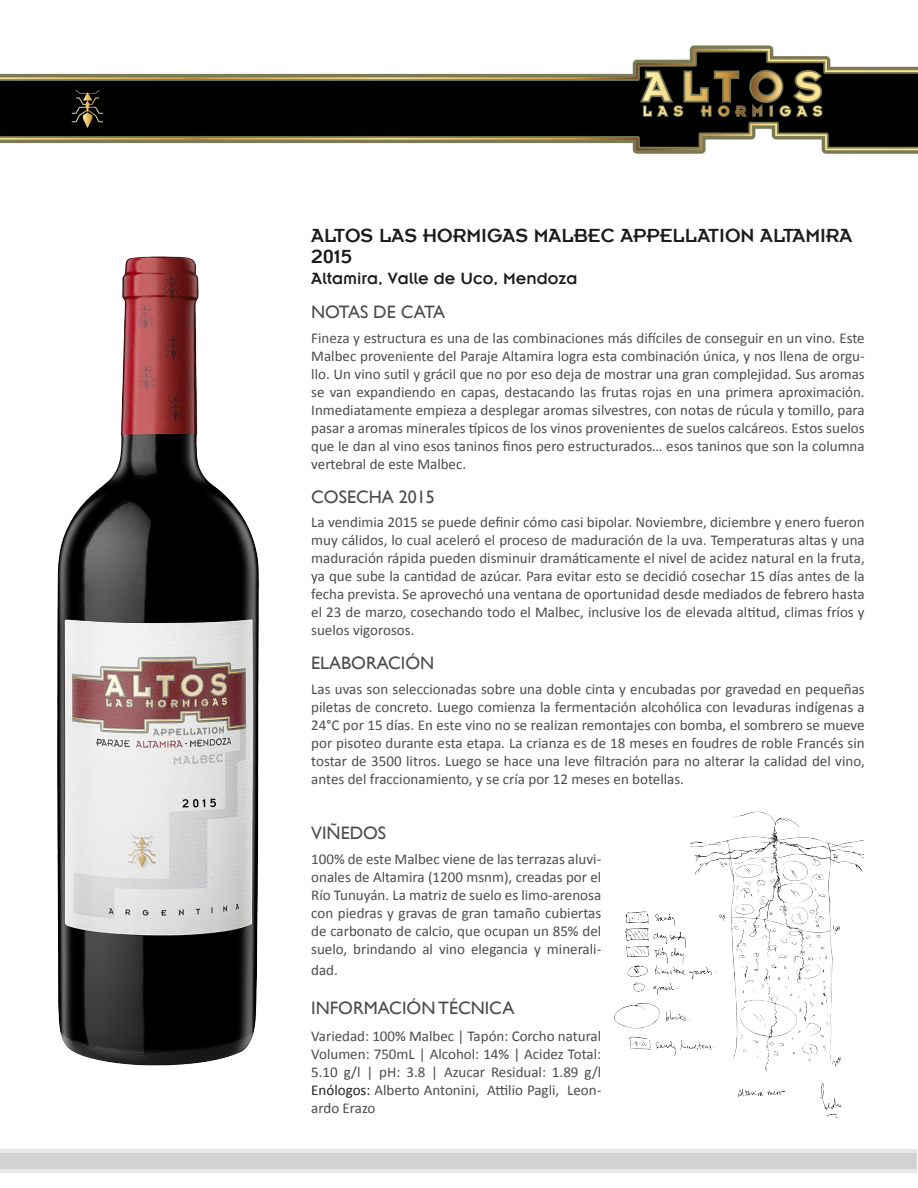
<style>
.page{position:relative;width:918px;height:1188px;background:#fff}
.page>*{position:absolute;margin:0;border:0;box-sizing:border-box;transform-origin:0 0}
.t1{font:21px/21px "Insignia LT";color:#1c1a1d}
.Text{font:18px "Gill Sans";color:#4b4c4d}
.t2{font:18px "Insignia LT";color:#1c1a1d}
.Text-2{font:18px "Gill Sans";letter-spacing:-.03em;color:#4b4c4d}
.Text-3{font:15px/18px "Calibri";color:#4b4c4d;text-align:justify}
.s1{color:#231f20}
</style>
<div class="page">
<div style="left:1px;top:1150px;width:916px;height:23px;background:#e6e7e9"></div>
<div style="left:1px;top:1153px;width:916px;height:16px;background:#d1d2d4"></div>
<img style="left:1px;top:45px;width:917px;height:109px">
<img style="left:57px;top:256px;width:202px;height:810px">
<img style="left:615px;top:811px;width:249px;height:306px">
<p class="t1" style="left:311px;top:225px;width:543px">ALTOS LAS HORMIGAS MALBEC APPELLATION ALTAMIRA<br>2015</p>
<p class="t2" style="left:311px;top:269px;width:268px">Altamira, Valle de Uco, Mendoza</p>
<p class="Text-2" style="left:311px;top:302px;width:135px">NOTAS DE CATA</p>
<p class="Text-3" style="left:311px;top:329px;width:555px">Fineza y estructura es una de las combinaciones más difíciles de conseguir en un vino. Este Malbec proveniente del Paraje Altamira logra esta combinación única, y nos llena de orgu&shy;llo. Un vino sutil y grácil que no por eso deja de mostrar una gran complejidad. Sus aromas se van expandiendo en capas, destacando las frutas rojas en una primera aproximación.<br>Inmediatamente empieza a desplegar aromas silvestres, con notas de rúcula y tomillo, para pasar a aromas minerales típicos de los vinos provenientes de suelos calcáreos. Estos suelos que le dan al vino esos taninos finos pero estructurados… esos taninos que son la columna vertebral de este Malbec.</p>
<p class="Text" style="left:311px;top:486px;width:125px">COSECHA 2015</p>
<p class="Text-3" style="left:311px;top:513px;width:555px">La vendimia 2015 se puede definir cómo casi bipolar. Noviembre, diciembre y enero fueron muy cálidos, lo cual aceleró el proceso de maduración de la uva. Temperaturas altas y una maduración rápida pueden disminuir dramáticamente el nivel de acidez natural en la fruta, ya que sube la cantidad de azúcar. Para evitar esto se decidió cosechar 15 días antes de la fecha prevista. Se aprovechó una ventana de oportunidad desde mediados de febrero hasta el 23 de marzo, cosechando todo el Malbec, inclusive los de elevada altitud, climas fríos y suelos vigorosos.</p>
<p class="Text" style="left:311px;top:653px;width:125px">ELABORACIÓN</p>
<p class="Text-3" style="left:311px;top:680px;width:555px">Las uvas son seleccionadas sobre una doble cinta y encubadas por gravedad en pequeñas piletas de concreto. Luego comienza la fermentación alcohólica con levaduras indígenas a 24°C por 15 días. En este vino no se realizan remontajes con bomba, el sombrero se mueve por pisoteo durante esta etapa. La crianza es de 18 meses en foudres de roble Francés sin tostar de 3500 litros. Luego se hace una leve filtración para no alterar la calidad del vino, antes del fraccionamiento, y se cría por 12 meses en botellas.</p>
<p class="Text" style="left:311px;top:823px;width:76px">VIÑEDOS</p>
<p class="Text-3" style="left:311px;top:850px;width:292px">100% de este Malbec viene de las terrazas aluvi&shy;onales de Altamira (1200 msnm), creadas por el Río Tunuyán. La matriz de suelo es limo-arenosa con piedras y gravas de gran tamaño cubiertas de carbonato de calcio, que ocupan un 85% del suelo, brindando al vino elegancia y minerali-</p>
<p class="Text-3" style="left:311px;top:961px;width:28px">dad.</p>
<p class="Text" style="left:311px;top:998px;width:205px">INFORMACIÓN TÉCNICA</p>
<p class="Text-3" style="left:311px;top:1027px;width:292px">Variedad: 100% Malbec | Tapón: Corcho natural Volumen: 750mL | Alcohol: 14% | Acidez Total:<br>5.10 g/l | pH: 3.8 | Azucar Residual: 1.89 g/l <span class="s1">Enólogos:</span> Alberto Antonini, Attilio Pagli, Leon&shy;ardo Erazo</p>
</div>
